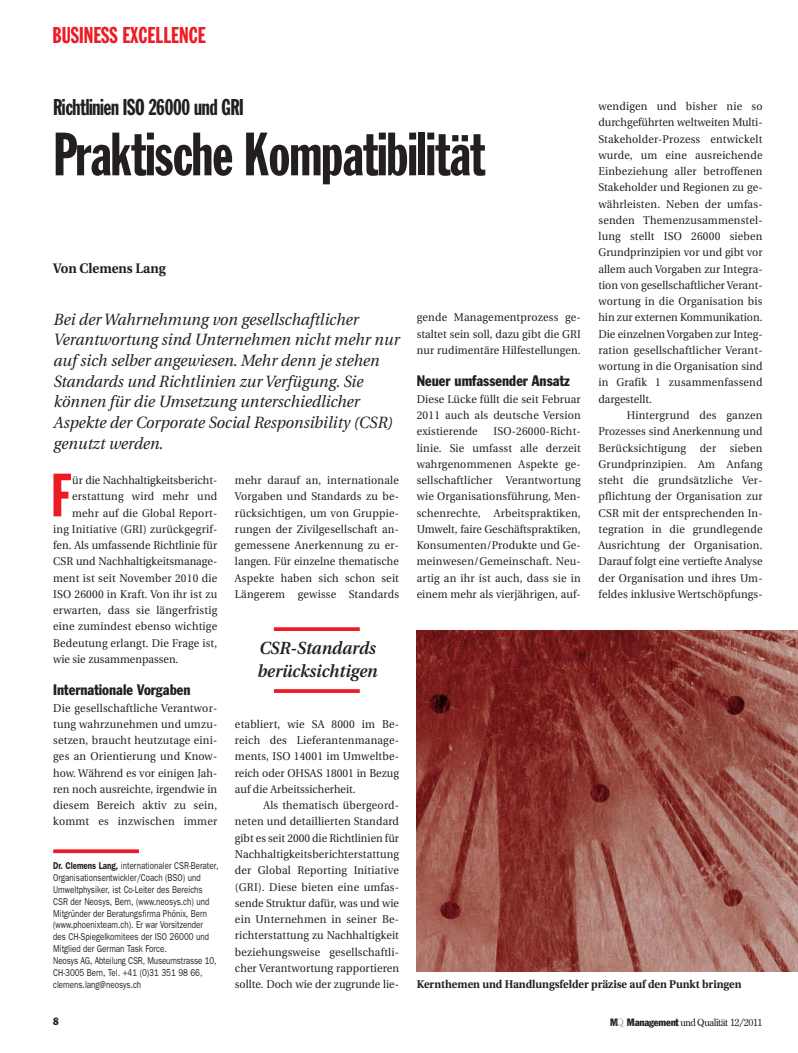
<style>
.page{position:relative;width:798px;height:1053px;background:#fff}
.page>*{position:absolute;margin:0;border:0;box-sizing:border-box;transform-origin:0 0}
.t1{font:60px "Franklin Gothic Extra Cond";letter-spacing:-.015em;color:#231f20}
.t2{font:60px "Franklin Gothic Extra Cond";color:#ed1c24}
.t3{font:22.5px "Franklin Gothic Extra Cond";letter-spacing:-.015em;color:#231f20}
.t4{font:22.5px "Franklin Gothic Extra Cond";color:#ed1c24}
.t5{font:italic 600 17.5px/22.5px "Utopia";color:#231f20;scale:.95 1}
.t6{font:italic 16.25px/20.6px "Utopia";color:#231f20;scale:.95 1}
.t7{font:condensed 15px "Franklin Gothic";color:#231f20;scale:.95 1}
.t8{font:700 13.75px "Utopia";color:#231f20;scale:.95 1}
.t9{font:11.25px/16.2px "Utopia";letter-spacing:.015em;color:#231f20;text-align:justify;scale:.95 1}
.t10{font:700 11.25px "Utopia";color:#231f20;scale:.95 1}
.t11{font:condensed 10.38px "Franklin Gothic";color:#231f20}
.t12{font:10px/11.9px "Franklin Gothic";color:#231f20;scale:.8 1}
.t13{font:9.88px "Century Old Style";letter-spacing:-.04em;color:#231f20}
.s1{font-weight:600}
.s2{font-family:"Franklin Gothic";font-stretch:condensed;font-size:10.5px}
.s3{font-size:10.5px;color:#a7a9ac}
</style>
<div class="page">
<svg style="left:53px;top:849px;width:86px;height:4px"></svg>
<img style="left:416px;top:630px;width:381px;height:341px">
<svg style="left:274px;top:627px;width:85px;height:4px"></svg>
<hr style="left:274px;top:689px;width:85px;height:3px;background:#ed1c24">
<h2 class="t4" style="left:52px;top:27px;width:155px">BUSINESS EXCELLENCE</h2>
<h2 class="t3" style="left:53px;top:99px;width:192px">Richtlinien ISO 26000 und GRI</h2>
<h1 class="t1" style="left:53px;top:133px;width:433px">Praktische Kompatibilität</h1>
<p class="t9" style="left:598px;top:99px;width:174px">wendigen und bisher nie so durchgeführten weltweiten Multi-Stakeholder-Prozess entwickelt wurde, um eine ausreichende Einbe ziehung aller betroffenen Stakeholder und Regionen zu ge&shy;währleisten. Neben der umfas&shy;senden Themenzusammenstel&shy;lung stellt ISO 26000 sieben Grundprinzi pien vor und gibt vor allem auch Vorgaben zur Integra&shy;tion von gesellschaftlicher Verant&shy;wortung in die Organisation bis hin zur externen Kommunikation.<br>Die einzelnen Vorgaben zur Integ - ration gesellschaftlicher Verant&shy;wortung in die Organisation sind in Grafik 1 zusammenfassend dargestellt.</p>
<p class="t9" style="left:598px;top:408px;width:174px;text-indent:28px">Hintergrund des ganzen Prozesses sind Anerkennung und Berücksichtigung der sieben Grundprinzipien. Am Anfang steht die grundsätzliche Ver&shy;pflichtung der Organisation zur CSR mit der entsprechenden In - tegration in die grundlegende Ausrichtung der Organisation.<br>Darauf folgt eine vertiefte Analyse der Organisation und ihres Um&shy;feldes inklusive Wertschöpfungs-</p>
<p class="t8" style="left:53px;top:262px;width:120px">Von Clemens Lang</p>
<p class="t6" style="left:53px;top:310px;width:365px">Bei der Wahrnehmung von gesellschaftlicher Verantwortung sind Unternehmen nicht mehr nur auf sich selber angewiesen. Mehr denn je stehen Standards und Richtlinien zur Verfügung. Sie können für die Umsetzung unterschiedlicher Aspekte der Corporate Social Responsibility (CSR) genutzt werden.</p>
<p class="t9" style="left:72px;top:473px;width:154px">ür die Nachhaltigkeitsbericht-</p>
<p class="t9" style="left:72px;top:489px;width:154px">erstattung wird mehr und</p>
<p class="t9" style="left:72px;top:505px;width:154px">mehr auf die Global Report -</p>
<p class="t9" style="left:53px;top:522px;width:174px">ing Initiative (GRI) zurückgegrif-</p>
<p class="t9" style="left:53px;top:538px;width:174px">fen. Als umfassende Richtlinie für</p>
<p class="t9" style="left:53px;top:554px;width:174px">CSR und Nachhaltigkeitsmanage-</p>
<p class="t9" style="left:53px;top:570px;width:174px">ment ist seit November 2010 die</p>
<p class="t9" style="left:53px;top:587px;width:174px">ISO 26000 in Kraft. Von ihr ist zu</p>
<p class="t9" style="left:53px;top:603px;width:174px">erwarten, dass sie längerfristig</p>
<p class="t9" style="left:53px;top:619px;width:174px">eine zumindest ebenso wichtige</p>
<p class="t9" style="left:53px;top:635px;width:174px">Bedeutung erlangt. Die Frage ist,</p>
<p class="t9" style="left:53px;top:652px;width:133px">wie sie zusammenpassen.</p>
<h3 class="t7" style="left:53px;top:684px;width:146px">Internationale Vorgaben</h3>
<p class="t9" style="left:53px;top:700px;width:174px">Die gesellschaftliche Verantwor&shy;tung wahrzunehmen und umzu&shy;setzen, braucht heutzutage eini&shy;ges an Orientierung und Know&shy;how. Während es vor einigen Jah&shy;ren noch ausreichte, irgendwie in diesem Bereich aktiv zu sein, kommt es inzwischen immer</p>
<p class="t9" style="left:416px;top:310px;width:174px">gende Managementprozess ge&shy;staltet sein soll, dazu gibt die GRI nur rudimentäre Hilfestellungen.</p>
<h3 class="t7" style="left:416px;top:376px;width:162px">Neuer umfassender Ansatz</h3>
<p class="t9" style="left:416px;top:392px;width:174px">Diese Lücke füllt die seit Februar 2011 auch als deutsche Version existierende</p>
<p class="t9" style="left:416px;top:424px;width:174px;text-indent:77px">ISO-26000-Richt - linie. Sie umfasst alle derzeit wahrgenommenen Aspekte ge&shy;sellschaftlicher Verantwortung wie Organisationsführung, Men&shy;schenrechte, Arbeitspraktiken, Umwelt, faire Geschäftspraktiken, Konsumenten/Produkte und Ge&shy;meinwesen/Gemeinschaft. Neu&shy;artig an ihr ist auch, dass sie in einem mehr als vierjährigen, auf-</p>
<h1 class="t2" style="left:51px;top:473px;width:21px">F</h1>
<p class="t9" style="left:235px;top:473px;width:174px">mehr darauf an, internationale Vorgaben und Standards zu be - rücksichtigen, um von Gruppie&shy;rungen der Zivilgesellschaft an - gemessene Anerkennung zu er&shy;langen. Für einzelne thematische Aspekte haben sich schon seit Längerem gewisse Standards</p>
<h3 class="t5" style="left:257px;top:638px;width:128px">CSR-Standards berücksichtigen</h3>
<p class="t9" style="left:235px;top:717px;width:174px">etabliert, wie SA 8000 im Be&shy;reich des Lieferantenmanage&shy;ments, ISO 14001 im Umweltbe&shy;reich oder OHSAS 18001 in Bezug auf die Arbeitssicherheit.</p>
<p class="t9" style="left:235px;top:798px;width:174px;text-indent:28px">Als thematisch übergeord&shy;neten und detaillierten Standard gibt es seit 2000 die Richtlinien für Nachhaltigkeitsberichterstattung der Global Reporting Initiative (GRI). Diese bieten eine umfas&shy;sende Struktur dafür, was und wie ein Unternehmen in seiner Be&shy;richterstattung zu Nachhaltigkeit beziehungsweise gesellschaftli&shy;cher Verantwortung rapportieren sollte. Doch wie der zugrunde lie-</p>
<p class="t12" style="left:53px;top:860px;width:208px"><span class="s1">Dr. Clemens Lang,</span> internationaler CSR-Berater, Organisationsentwickler/Coach (BSO) und Umweltphysiker, ist Co-Leiter des Bereichs CSR der Neosys, Bern, (www.neosys.ch) und Mitgründer der Beratungsfirma Phönix, Bern (www.phoenixteam.ch). Er war Vorsitzender<br>des CH-Spiegelkomitees der ISO 26000 und Mitglied der German Task Force.<br>Neosys AG, Abteilung CSR, Museumstrasse 10, CH-3005 Bern, Tel. +41 (0)31 351 98 66, clemens.lang@neosys.ch</p>
<p class="t10" style="left:416px;top:979px;width:343px">Kernthemen und Handlungsfelder präzise auf den Punkt bringen</p>
<p class="t11" style="left:53px;top:1017px;width:7px">8</p>
<p class="t13" style="left:610px;top:1017px;width:154px"><span class="s2">M</span><span class="s3">Q</span> <span class="s2">Management</span> und Qualität 12/2011</p>
</div>
